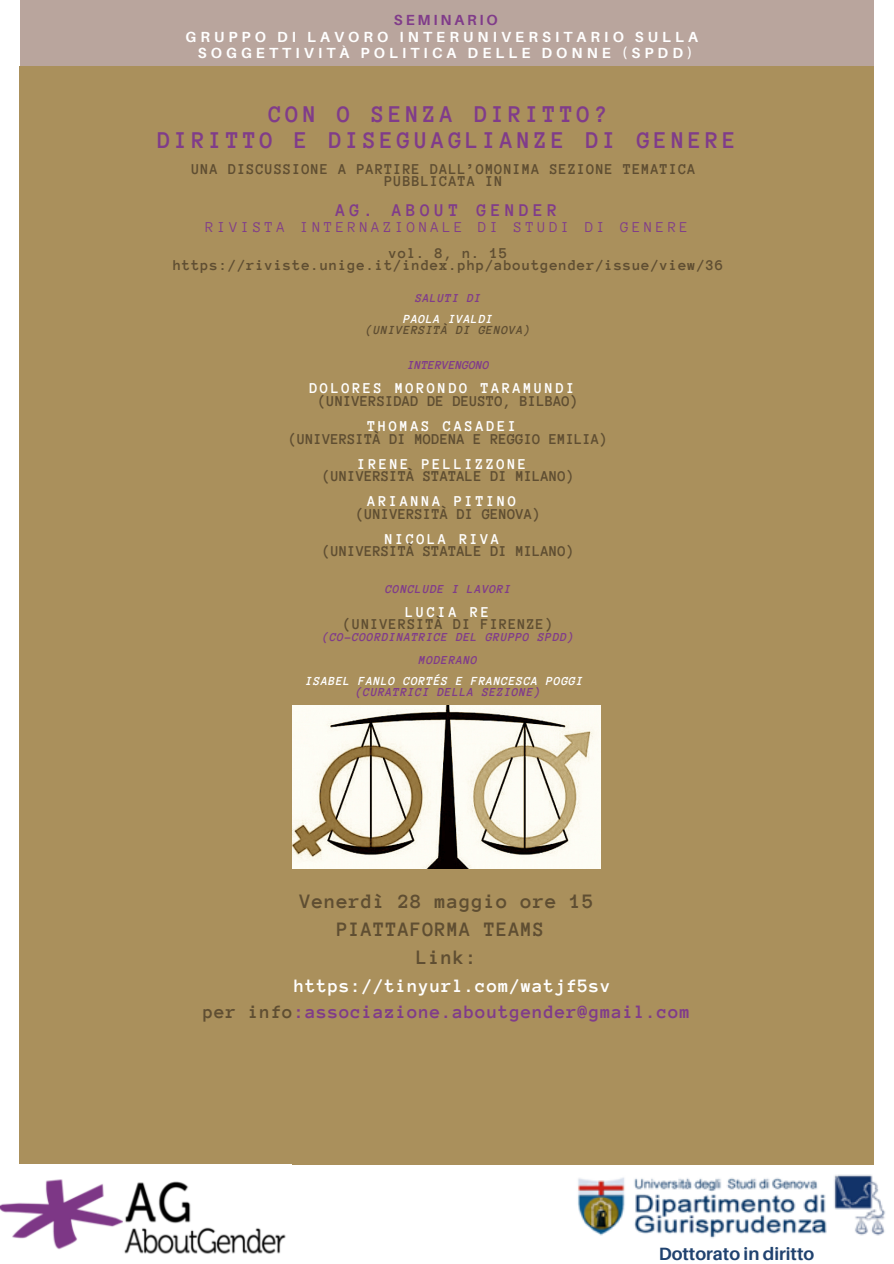
<style>
.page{position:relative;width:894px;height:1264px;background:#fff}
.page>*{position:absolute;margin:0;border:0;box-sizing:border-box;transform-origin:0 0}
.t1{font:700 24.6px "Anonymous Pro";letter-spacing:.15em;color:#803c8a}
.t2{font:700 21px "Anonymous Pro";letter-spacing:.04em;color:#5f4e32}
.t3{font:700 19.35px "Anonymous Pro";letter-spacing:.04em;color:#803c8a}
.t4{font:700 19.35px "Anonymous Pro";letter-spacing:.04em;color:#fff}
.t5{font:700 18.3px "Anonymous Pro";letter-spacing:.225em;color:#803c8a}
.t6{font:700 17.85px "Aileron";color:#20426f}
.t7{font:700 15.45px/12.5px "Anonymous Pro";letter-spacing:.05em;color:#5f4e32;text-align:center}
.t8{font:700 15.45px "Anonymous Pro";color:#5f4e32}
.t9{font:700 15.45px "Anonymous Pro";letter-spacing:.15em;color:#fff}
.t10{font:15.45px "Anonymous Pro";letter-spacing:.225em;color:#803c8a}
.t11{font:700 14.7px "Aileron";letter-spacing:.28em;color:#fff}
.t12{font:700 14.7px "Aileron";letter-spacing:.19em;color:#803c8a}
.t13{font:italic 700 12.6px "Anonymous Pro";letter-spacing:.05em;color:#fff}
.t14{font:italic 700 12.6px "Anonymous Pro";letter-spacing:.05em;color:#5f4e32}
.t15{font:italic 700 12.45px "Anonymous Pro";letter-spacing:.05em;color:#803c8a}
.t16{font:italic 700 12.45px "Anonymous Pro";color:#803c8a}
.s1{color:#5f4e32}
</style>
<div class="page">
<div style="left:0;top:0;width:893px;height:1263px;background:linear-gradient(to bottom,#fff,#fff)"></div>
<div style="left:20px;top:0;width:853px;height:110px;background:#b9a59d"></div>
<div style="left:20px;top:67px;width:853px;height:1098px;background:#aa905c"></div>
<img style="left:0;top:1164px;width:292px;height:99px">
<img style="left:567px;top:1169px;width:326px;height:74px">
<img style="left:292px;top:705px;width:308px;height:163px">
<p class="t12" style="left:394px;top:11px;width:105px">SEMINARIO</p>
<p class="t11" style="left:185px;top:27px;width:514px">GRUPPO DI LAVORO INTERUNIVERSITARIO SULLA</p>
<p class="t11" style="left:198px;top:44px;width:496px">SOGGETTIVITÀ POLITICA DELLE DONNE (SPDD)</p>
<p class="t1" style="left:269px;top:102px;width:340px">CON O SENZA DIRITTO?</p>
<p class="t1" style="left:157px;top:128px;width:580px">DIRITTO E DISEGUAGLIANZE DI GENERE</p>
<p class="t7" style="left:191px;top:163px;width:506px">UNA DISCUSSIONE A PARTIRE DALL’OMONIMA SEZIONE TEMATICA</p>
<p class="t7" style="left:384px;top:175px;width:120px">PUBBLICATA IN</p>
<p class="t5" style="left:335px;top:201px;width:223px">AG. ABOUT GENDER</p>
<p class="t10" style="left:205px;top:219px;width:484px">RIVISTA INTERNAZIONALE DI STUDI DI GENERE</p>
<p class="t7" style="left:173px;top:246px;width:551px">vol. 8, n. 15 https://riviste.unige.it/index.php/aboutgender/issue/view/36</p>
<p class="t15" style="left:415px;top:292px;width:67px">SALUTI DI</p>
<p class="t13" style="left:403px;top:313px;width:91px">PAOLA IVALDI</p>
<p class="t14" style="left:366px;top:323px;width:166px">(UNIVERSITÀ DI GENOVA)</p>
<p class="t16" style="left:408px;top:359px;width:83px">INTERVENGONO</p>
<p class="t9" style="left:309px;top:381px;width:266px">DOLORES MORONDO TARAMUNDI</p>
<p class="t8" style="left:318px;top:393px;width:262px">(UNIVERSIDAD DE DEUSTO, BILBAO)</p>
<p class="t9" style="left:367px;top:418px;width:151px">THOMAS CASADEI</p>
<p class="t8" style="left:289px;top:431px;width:321px">(UNIVERSITÀ DI MODENA E REGGIO EMILIA)</p>
<p class="t9" style="left:357px;top:456px;width:170px">IRENE PELLIZZONE</p>
<p class="t8" style="left:322px;top:468px;width:253px">(UNIVERSITÀ STATALE DI MILANO)</p>
<p class="t9" style="left:367px;top:493px;width:150px">ARIANNA PITINO</p>
<p class="t8" style="left:356px;top:506px;width:186px">(UNIVERSITÀ DI GENOVA)</p>
<p class="t9" style="left:384px;top:531px;width:116px">NICOLA RIVA</p>
<p class="t8" style="left:322px;top:543px;width:253px">(UNIVERSITÀ STATALE DI MILANO)</p>
<p class="t15" style="left:385px;top:582px;width:127px">CONCLUDE I LAVORI</p>
<p class="t9" style="left:405px;top:604px;width:85px">LUCIA RE</p>
<p class="t7" style="left:343px;top:618px;width:212px">(UNIVERSITÀ DI FIRENZE)</p>
<p class="t15" style="left:322px;top:631px;width:253px">(CO-COORDINATRICE DEL GRUPPO SPDD)</p>
<p class="t15" style="left:419px;top:654px;width:60px">MODERANO</p>
<p class="t13" style="left:306px;top:675px;width:279px">ISABEL FANLO CORTÉS E FRANCESCA POGGI</p>
<p class="t15" style="left:356px;top:685px;width:186px">(CURATRICI DELLA SEZIONE)</p>
<p class="t2" style="left:300px;top:890px;width:295px">Venerdì 28 maggio ore 15</p>
<p class="t2" style="left:336px;top:918px;width:209px">PIATTAFORMA TEAMS</p>
<p class="t2" style="left:416px;top:947px;width:62px">Link:</p>
<p class="t4" style="left:294px;top:975px;width:318px">https://tinyurl.com/watjf5sv</p>
<p class="t3" style="left:203px;top:1002px;width:488px"><span class="s1">per info</span>:associazione.aboutgender@gmail.com</p>
<p class="t6" style="left:658px;top:1242px;width:157px">Dottorato in diritto</p>
</div>
